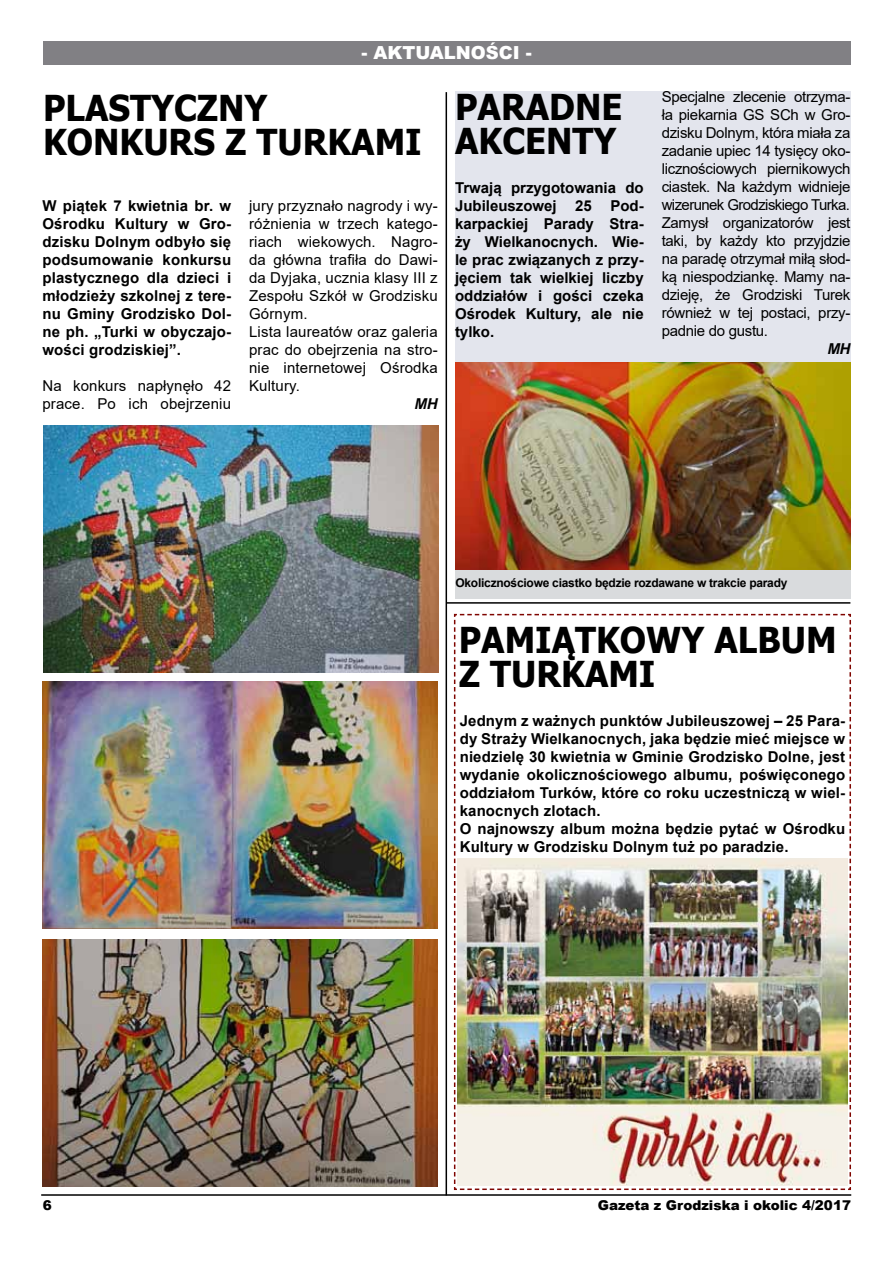
<style>
.page{position:relative;width:893px;height:1263px;background:#fff}
.page>*{position:absolute;margin:0;border:0;box-sizing:border-box;transform-origin:0 0}
.t1{font:700 35.7px/34.2px "Tahoma";color:#000;scale:.96 1}
.t2{font:900 18px "Arial";color:#fff}
.t3{font:700 15px/18px "Arial";letter-spacing:.01em;color:#000;text-align:justify}
.t4{font:15px/18px "Arial";letter-spacing:.01em;color:#000}
.t5{font:italic 700 15px "Arial";color:#000}
.t6{font:900 13.5px "Arial";color:#000}
.t7{font:700 12px "Arial";letter-spacing:-.02em;color:#000}
</style>
<div class="page">
<div style="left:43px;top:42px;width:807px;height:23px;background:#818084"></div>
<hr style="left:41px;top:1194px;width:810px;height:2px;background:#000">
<svg style="left:453px;top:613px;width:398px;height:577px"></svg>
<img style="left:458px;top:858px;width:390px;height:328px">
<hr style="left:446px;top:92px;width:1px;height:1103px;background:#000">
<div style="left:455px;top:91px;width:395px;height:508px;background:#e3e5ed"></div>
<img style="left:455px;top:362px;width:395px;height:209px">
<hr style="left:446px;top:602px;width:404px;height:2px;background:#000">
<img style="left:43px;top:682px;width:395px;height:246px">
<img style="left:43px;top:940px;width:395px;height:246px">
<img style="left:43px;top:425px;width:396px;height:247px">
<div style="left:455px;top:571px;width:395px;height:28px;background:#d9dbdd"></div>
<p class="t2" style="left:361px;top:39px;width:172px">- AKTUALNOŚCI -</p>
<h1 class="t1" style="left:43px;top:93px;width:396px">PLASTYCZNY<br>KONKURS Z TURKAMI</h1>
<p class="t3" style="left:42px;top:197px;width:190px">W piątek 7 kwietnia br. w Ośrodku Kultury w Gro&shy;dzisku Dolnym odbyło się podsumowanie konkursu plastycznego dla dzieci i młodzieży szkolnej z tere&shy;nu Gminy Grodzisko Dol&shy;ne ph. „Turki w obyczajo&shy;wości grodziskiej”.</p>
<p class="t4" style="left:42px;top:377px;width:190px">Na konkurs napłynęło 42 prace. Po ich obejrzeniu</p>
<p class="t4" style="left:249px;top:197px;width:190px">jury przyznało nagrody i wy&shy;różnienia w trzech katego&shy;riach wiekowych. Nagro&shy;da główna trafiła do Dawi&shy;da Dyjaka, ucznia klasy III z<br>Zespołu Szkół w Grodzisku<br>Górnym.<br>Lista laureatów oraz galeria prac do obejrzenia na stro&shy;nie internetowej Ośrodka<br>Kultury.</p>
<p class="t5" style="left:414px;top:394px;width:25px">MH</p>
<h1 class="t1" style="left:455px;top:91px;width:176px">PARADNE<br>AKCENTY</h1>
<p class="t3" style="left:455px;top:179px;width:190px">Trwają przygotowania do Jubileuszowej 25 Pod&shy;karpackiej Parady Stra&shy;ży Wielkanocnych. Wie&shy;le prac związanych z przy&shy;jęciem tak wielkiej liczby oddziałów i gości czeka Ośrodek Kultury, ale nie tylko.</p>
<p class="t4" style="left:662px;top:88px;width:190px;text-align:justify">Specjalne zlecenie otrzyma&shy;ła piekarnia GS SCh w Gro&shy;dzisku Dolnym, która miała za zadanie upiec 14 tysięcy oko&shy;licznościowych piernikowych ciastek. Na każdym widnieje wizerunek Grodziskiego Turka.<br>Zamysł organizatorów jest taki, by każdy kto przyjdzie na paradę otrzymał miłą słod&shy;ką niespodziankę. Mamy na&shy;dzieję, że Grodziski Turek również w tej postaci, przy&shy;padnie do gustu.</p>
<p class="t5" style="left:827px;top:339px;width:25px">MH</p>
<p class="t7" style="left:455px;top:574px;width:334px">Okolicznościowe ciastko będzie rozdawane w trakcie parady</p>
<h1 class="t1" style="left:459px;top:624px;width:395px">PAMIĄTKOWY ALBUM<br>Z TURKAMI</h1>
<p class="t3" style="left:460px;top:711px;width:387px;text-align:left">Jednym z ważnych punktów Jubileuszowej – 25 Para&shy;dy Straży Wielkanocnych, jaka będzie mieć miejsce w niedzielę 30 kwietnia w Gminie Grodzisko Dolne, jest wydanie okolicznościowego albumu, poświęconego oddziałom Turków, które co roku uczestniczą w wiel&shy;kanocnych zlotach.<br>O najnowszy album można będzie pytać w Ośrodku Kultury w Grodzisku Dolnym tuż po paradzie.</p>
<p class="t6" style="left:43px;top:1195px;width:11px">6</p>
<p class="t6" style="left:598px;top:1196px;width:255px">Gazeta z Grodziska i okolic 4/2017</p>
</div>
